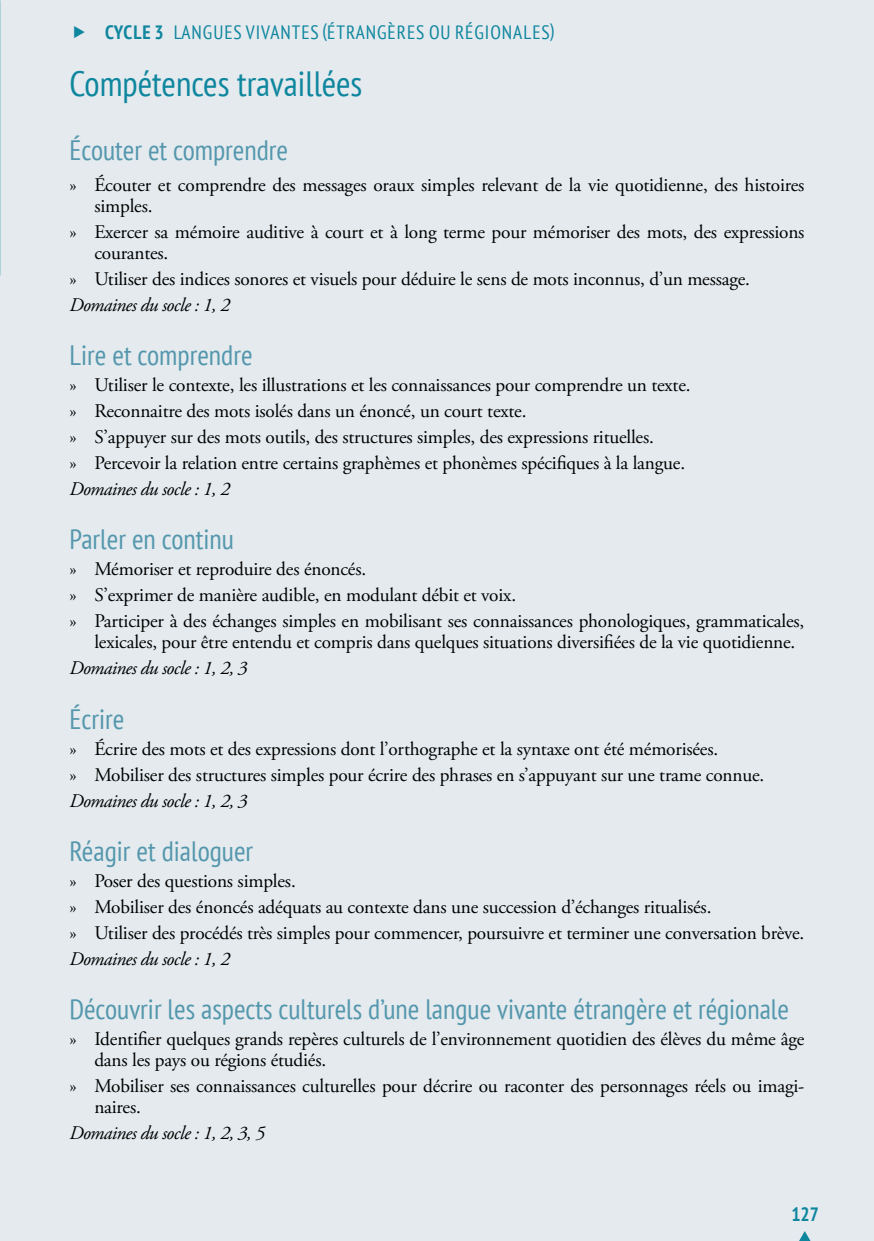
<style>
.page{position:relative;width:874px;height:1241px;background:#fff}
.page>*{position:absolute;margin:0;border:0;box-sizing:border-box;transform-origin:0 0}
.t1{font:condensed 35px "PT Sans";color:#0e869e}
.t2{font:condensed 28px "PT Sans";color:#5497ad}
.t3{font:19.25px/25.9px "Adobe Garamond Pro";letter-spacing:-.01em;color:#000}
.t4{font:italic 19.25px "Adobe Garamond Pro";letter-spacing:-.03em;color:#000}
.t5{font:condensed 19.25px "PT Sans";letter-spacing:.05em;color:#0e869e}
.t6{font:700 condensed 19.25px "PT Sans";color:#0e869e}
.s1{font-weight:700}
</style>
<div class="page">
<div style="left:0;top:0;width:873px;height:1240px;background:#e4eaee"></div>
<svg style="left:799px;top:1231px;width:11px;height:9px"></svg>
<p class="t5" style="left:105px;top:20px;width:359px"><span class="s1">Cycle 3</span> Langues vivantes (ÉTRANGÈRES OU RÉGI</p>
<p class="t5" style="left:490px;top:20px;width:66px">ONALES)</p>
<h1 class="t1" style="left:69px;top:61px;width:294px">Compétences travaillées</h1>
<h2 class="t2" style="left:69px;top:132px;width:220px">Écouter et comprendre</h2>
<p class="t3" style="left:94px;top:175px;width:711px;line-height:21px;text-indent:-25px">» Écouter et comprendre des messages oraux simples relevant de la vie quotidienne, des histoires simples.</p>
<p class="t3" style="left:94px;top:222px;width:711px;line-height:21px;text-indent:-25px">» Exercer sa mémoire auditive à court et à long terme pour mémoriser des mots, des expressions courantes.</p>
<p class="t3" style="left:69px;top:266px;width:681px">» Utiliser des indices sonores et visuels pour déduire le sens de mots inconnus, d’un message.</p>
<p class="t4" style="left:69px;top:293px;width:162px">Domaines du socle : 1, 2</p>
<h2 class="t2" style="left:69px;top:337px;width:184px">Lire et comprendre</h2>
<p class="t3" style="left:69px;top:373px;width:622px">» Utiliser le contexte, les illustrations et les connaissances pour comprendre un texte. » Reconnaitre des mots isolés dans un énoncé, un court texte.<br>» S’appuyer sur des mots outils, des structures simples, des expressions rituelles.<br>» Percevoir la relation entre certains graphèmes et phonèmes spécifiques à la langue.</p>
<p class="t4" style="left:69px;top:477px;width:162px">Domaines du socle : 1, 2</p>
<h2 class="t2" style="left:69px;top:521px;width:166px">Parler en continu</h2>
<p class="t3" style="left:69px;top:557px;width:736px">» Mémoriser et reproduire des énoncés.<br>» S’exprimer de manière audible, en modulant débit et voix.<br>» Participer à des échanges simples en mobilisant ses connaissances phonologiques, grammaticales,</p>
<p class="t3" style="left:94px;top:630px;width:702px">lexicales, pour être entendu et compris dans quelques situations diversifiées de la vie quotidienne.</p>
<p class="t4" style="left:69px;top:656px;width:179px">Domaines du socle : 1, 2, 3</p>
<h2 class="t2" style="left:69px;top:700px;width:56px">Écrire</h2>
<p class="t3" style="left:69px;top:736px;width:696px">» Écrire des mots et des expressions dont l’orthographe et la syntaxe ont été mémorisées.<br>» Mobiliser des structures simples pour écrire des phrases en s’appuyant sur une trame connue.</p>
<p class="t4" style="left:69px;top:788px;width:179px">Domaines du socle : 1, 2, 3</p>
<h2 class="t2" style="left:69px;top:832px;width:185px">Réagir et dialoguer</h2>
<p class="t3" style="left:69px;top:868px;width:736px">» Poser des questions simples.<br>» Mobiliser des énoncés adéquats au contexte dans une succession d’échanges ritualisés.<br>» Utiliser des procédés très simples pour commencer, poursuivre et terminer une conversation brève.</p>
<p class="t4" style="left:69px;top:946px;width:162px">Domaines du socle : 1, 2</p>
<h2 class="t2" style="left:69px;top:991px;width:720px">Découvrir les aspects culturels d’une langue vivante étrangère et régionale</h2>
<p class="t3" style="left:94px;top:1028px;width:711px;line-height:21px;text-indent:-25px">» Identifier quelques grands repères culturels de l’environnement quotidien des élèves du même âge dans les pays ou régions étudiés.</p>
<p class="t3" style="left:94px;top:1075px;width:711px;line-height:21px;text-indent:-25px">» Mobiliser ses connaissances culturelles pour décrire ou raconter des personnages réels ou imagi&shy;naires.</p>
<p class="t4" style="left:69px;top:1121px;width:197px">Domaines du socle : 1, 2, 3, 5</p>
<p class="t6" style="left:791px;top:1201px;width:29px">127</p>
</div>
